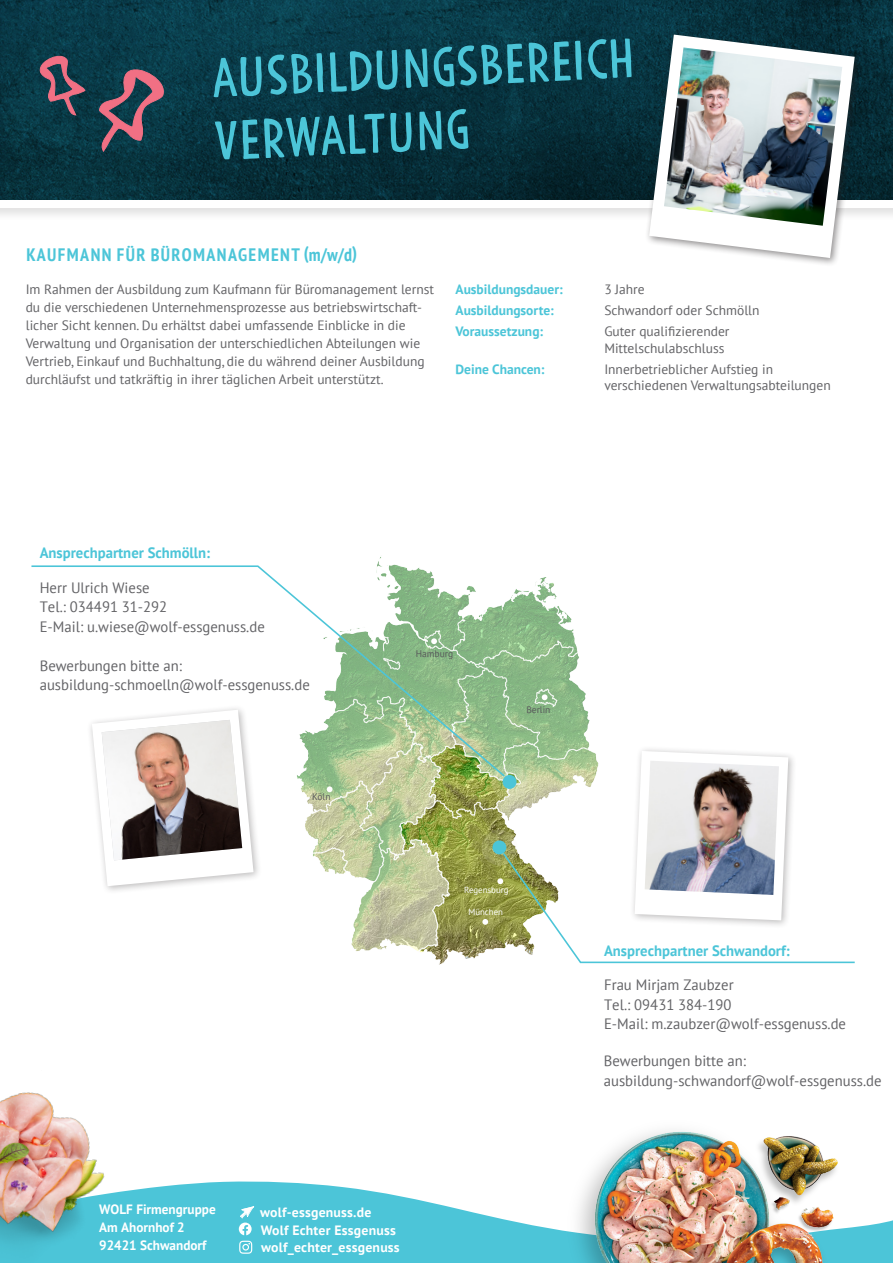
<style>
.page{position:relative;width:893px;height:1263px;background:#fff}
.page>*{position:absolute;margin:0;border:0;box-sizing:border-box;transform-origin:0 0}
.t1{font:52.5px/62.6px "Argone";color:#4cc5d8}
.t2{font:700 condensed 18px "PT Sans";letter-spacing:.08em;color:#4cc5d8}
.t3{font:15px/19.5px "PT Sans";color:#636366}
.t4{font:700 15px "PT Sans";color:#4cc5d8}
.t5{font:13.5px/18px "PT Sans";color:#636366}
.t6{font:700 13.5px/18px "PT Sans";letter-spacing:.01em;color:#fff}
.t7{font:700 13.5px "PT Sans";color:#4cc5d8}
.t8{font:9.45px "PT Sans";color:#57585a}
.t9{font:8.85px "PT Sans";color:#fff}
</style>
<div class="page">
<img style="left:297px;top:557px;width:293px;height:408px">
<svg style="left:542px;top:694px;width:5px;height:6px"></svg>
<svg style="left:482px;top:919px;width:6px;height:6px"></svg>
<svg style="left:327px;top:786px;width:6px;height:6px"></svg>
<img style="left:0;top:0;width:893px;height:195px">
<div style="left:0;top:195px;width:893px;height:26px;background:#231f20;opacity:.2"></div>
<div style="left:0;top:200px;width:893px;height:7px;background:#fff"></div>
<svg style="left:98px;top:69px;width:67px;height:84px;background:#4e4b5a"></svg>
<svg style="left:40px;top:53px;width:45px;height:63px;background:#4d4a59"></svg>
<svg style="left:184px;top:1181px;width:709px;height:82px;background:#64ccdd"></svg>
<img style="left:483px;top:1130px;width:397px;height:133px">
<svg style="left:492px;top:764px;width:35px;height:36px"></svg>
<svg style="left:481px;top:830px;width:36px;height:36px"></svg>
<div style="left:492px;top:840px;width:14px;height:14px;background:#4cc5d8;border-radius:50%"></div>
<svg style="left:31px;top:565px;width:476px;height:213px"></svg>
<div style="left:87px;top:704px;width:175px;height:190px;background:#231f20;opacity:.3"></div>
<svg style="left:92px;top:710px;width:162px;height:176px"></svg>
<img style="left:102px;top:720px;width:140px;height:140px">
<div style="left:629px;top:746px;width:168px;height:183px;background:#231f20;opacity:.3"></div>
<svg style="left:497px;top:751px;width:358px;height:213px"></svg>
<img style="left:645px;top:761px;width:134px;height:134px">
<img style="left:0;top:1092px;width:184px;height:171px">
<div style="left:645px;top:30px;width:219px;height:237px;background:#231f20;opacity:.5"></div>
<svg style="left:649px;top:35px;width:206px;height:223px"></svg>
<img style="left:664px;top:47px;width:178px;height:179px">
<svg style="left:239px;top:1241px;width:13px;height:13px"></svg>
<svg style="left:239px;top:1206px;width:15px;height:29px"></svg>
<h1 class="t1" style="left:209px;top:49px;width:426px;rotate:-3deg">Ausbildungsbereich<br>Verwaltung</h1>
<h2 class="t2" style="left:26px;top:242px;width:332px">KAUFMANN FÜR BÜROMANAGEMENT (m/w/d)</h2>
<p class="t5" style="left:26px;top:280px;width:410px">Im Rahmen der Ausbildung zum Kaufmann für Büromanagement lernst du die verschiedenen Unternehmensprozesse aus betriebswirtschaft&shy;licher Sicht kennen. Du erhältst dabei umfassende Einblicke in die Verwaltung und Organisation der unterschiedlichen Abteilungen wie Vertrieb, Einkauf und Buchhaltung, die du während deiner Ausbildung durchläufst und tatkräftig in ihrer täglichen Arbeit unterstützt.</p>
<p class="t7" style="left:455px;top:280px;width:109px">Ausbildungsdauer:</p>
<p class="t5" style="left:604px;top:280px;width:42px">3 Jahre</p>
<p class="t7" style="left:455px;top:301px;width:100px">Ausbildungsorte:</p>
<p class="t5" style="left:604px;top:301px;width:157px">Schwandorf oder Schmölln</p>
<p class="t7" style="left:455px;top:322px;width:89px">Voraussetzung:</p>
<p class="t5" style="left:604px;top:323px;width:127px;line-height:16.5px">Guter qualifizierender<br>Mittelschulabschluss</p>
<p class="t7" style="left:455px;top:360px;width:91px">Deine Chancen:</p>
<p class="t5" style="left:604px;top:360px;width:228px;line-height:16.5px">Innerbetrieblicher Aufstieg in verschiedenen Verwaltungsabteilungen</p>
<p class="t4" style="left:40px;top:543px;width:172px">Ansprechpartner Schmölln:</p>
<p class="t3" style="left:40px;top:577px;width:227px">Herr Ulrich Wiese<br>Tel.: 034491 31-292<br>E-Mail: u.wiese@wolf-essgenuss.de</p>
<p class="t3" style="left:40px;top:655px;width:272px">Bewerbungen bitte an: ausbildung-schmoelln@wolf-essgenuss.de</p>
<p class="t8" style="left:312px;top:791px;width:20px">Köln</p>
<p class="t8" style="left:416px;top:647px;width:39px">Hamburg</p>
<p class="t8" style="left:526px;top:703px;width:26px">Berlin</p>
<p class="t9" style="left:464px;top:884px;width:46px">Regensburg</p>
<p class="t9" style="left:468px;top:906px;width:36px">München</p>
<p class="t6" style="left:99px;top:1200px;width:118px">WOLF Firmengruppe<br>Am Ahornhof 2<br>92421 Schwandorf</p>
<p class="t6" style="left:260px;top:1203px;width:141px">wolf-essgenuss.de<br>Wolf Echter Essgenuss wolf_echter_essgenuss</p>
<p class="t4" style="left:604px;top:941px;width:187px">Ansprechpartner Schwandorf:</p>
<p class="t3" style="left:604px;top:975px;width:243px">Frau Mirjam Zaubzer<br>Tel.: 09431 384-190<br>E-Mail: m.zaubzer@wolf-essgenuss.de</p>
<p class="t3" style="left:604px;top:1051px;width:279px">Bewerbungen bitte an: ausbildung-schwandorf@wolf-essgenuss.de</p>
</div>
